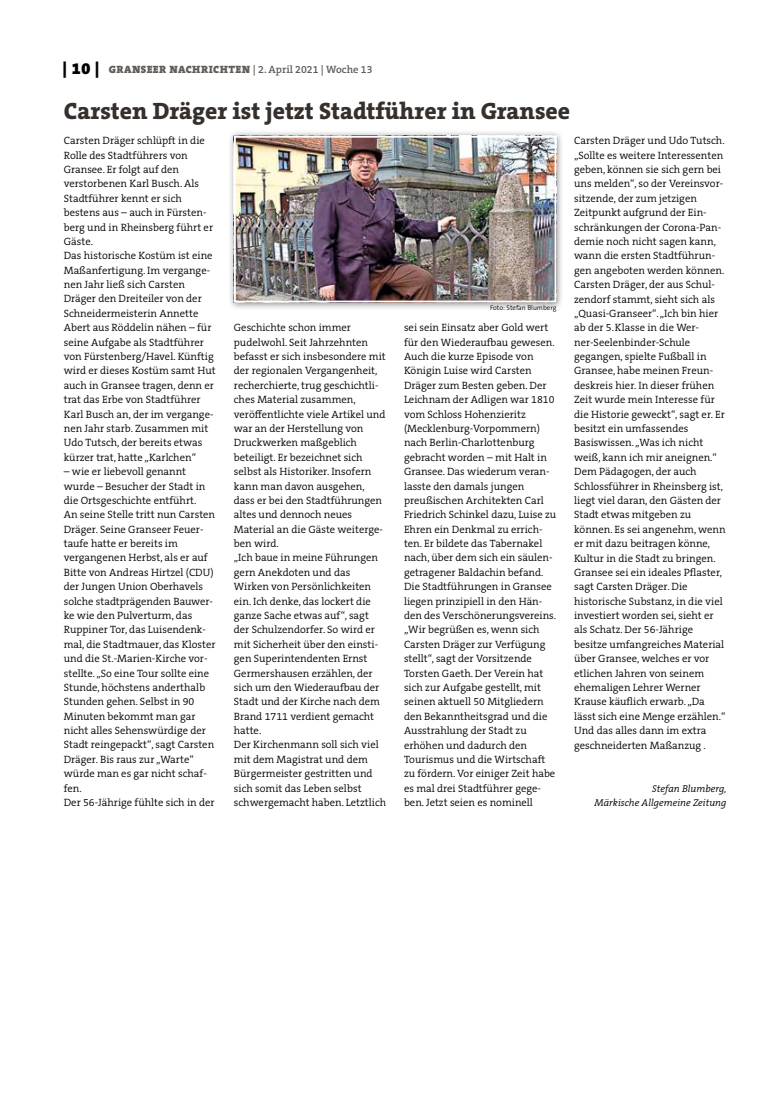
<style>
.page{position:relative;width:762px;height:1117px;background:#fff}
.page>*{position:absolute;margin:0;border:0;box-sizing:border-box;transform-origin:0 0}
.t1{font:800 23.75px "The Serif B W8";color:#36302d}
.t2{font:300 10.62px/14.4px "The Serif B W4";color:#000}
.t3{font:600 10.62px "The Serif B W6";color:#615c58}
.t4{font:italic 300 10px/14.4px "The Serif B W4";color:#000;text-align:right}
.t5{font:300 6.88px "The Sans B W4";color:#000}
.s1{font-family:"The Serif B W9";font-weight:900;font-size:16.25px;color:#000}
.s2{font-family:"The Serif B W9";font-weight:900}
</style>
<div class="page">
<div style="left:228px;top:130px;width:336px;height:180px;background:#000;opacity:.45"></div>
<img style="left:237px;top:139px;width:316px;height:160px">
<div style="left:234px;top:136px;width:322px;height:166px;border:2px solid #fff"></div>
<p class="t3" style="left:63px;top:63px;width:311px"><span class="s1">| 10 |</span> <span class="s2">GRANSEER NACHRICHTEN</span> | 2. April 2021 | Woche 13</p>
<h1 class="t1" style="left:64px;top:95px;width:508px">Carsten Dräger ist jetzt Stadtführer in Gransee</h1>
<p class="t2" style="left:64px;top:133px;width:153px">Carsten Dräger schlüpft in die<br>Rolle des Stadtführers von<br>Gransee. Er folgt auf den verstorbenen Karl Busch. Als<br>Stadtführer kennt er sich bestens aus – auch in Fürsten&shy;berg und in Rheinsberg führt er<br>Gäste.<br>Das historische Kostüm ist eine<br>Maßanfertigung. Im vergange&shy;nen Jahr ließ sich Carsten<br>Dräger den Dreiteiler von der<br>Schneidermeisterin Annette<br>Abert aus Röddelin nähen – für seine Aufgabe als Stadtführer von Fürstenberg/Havel. Künftig wird er dieses Kostüm samt Hut auch in Gransee tragen, denn er trat das Erbe von Stadtführer<br>Karl Busch an, der im vergange&shy;nen Jahr starb. Zusammen mit<br>Udo Tutsch, der bereits etwas kürzer trat, hatte „Karlchen“</p>
<p class="t2" style="left:64px;top:464px;width:153px">– wie er liebevoll genannt wurde – Besucher der Stadt in die Ortsgeschichte entführt.<br>An seine Stelle tritt nun Carsten<br>Dräger. Seine Granseer Feuer&shy;taufe hatte er bereits im vergangenen Herbst, als er auf<br>Bitte von Andreas Hirtzel (CDU) der Jungen Union Oberhavels solche stadtprägenden Bauwer&shy;ke wie den Pulverturm, das<br>Ruppiner Tor, das Luisendenk&shy;mal, die Stadtmauer, das Kloster und die St.-Marien-Kirche vor&shy;stellte. „So eine Tour sollte eine<br>Stunde, höchstens anderthalb<br>Stunden gehen. Selbst in 90<br>Minuten bekommt man gar nicht alles Sehenswürdige der<br>Stadt reingepackt“, sagt Carsten<br>Dräger. Bis raus zur „Warte“ würde man es gar nicht schaf&shy;fen.<br>Der 56-Jährige fühlte sich in der</p>
<p class="t2" style="left:574px;top:133px;width:153px">Carsten Dräger und Udo Tutsch. „Sollte es weitere Interessenten geben, können sie sich gern bei uns melden“, so der Vereinsvor&shy;sitzende, der zum jetzigen<br>Zeitpunkt aufgrund der Ein&shy;schränkungen der Corona-Pan&shy;demie noch nicht sagen kann, wann die ersten Stadtführun&shy;gen angeboten werden können.<br>Carsten Dräger, der aus Schul&shy;zendorf stammt, sieht sich als „Quasi-Granseer“. „Ich bin hier ab der 5.Klasse in die Wer&shy;ner-Seelenbinder-Schule gegangen, spielte Fußball in<br>Gransee, habe meinen Freun&shy;deskreis hier. In dieser frühen<br>Zeit wurde mein Interesse für die Historie geweckt“, sagt er. Er besitzt ein umfassendes<br>Basiswissen. „Was ich nicht weiß, kann ich mir aneignen.“<br>Dem Pädagogen, der auch<br>Schlossführer in Rheinsberg ist, liegt viel daran, den Gästen der<br>Stadt etwas mitgeben zu können. Es sei angenehm, wenn er mit dazu beitragen könne,<br>Kultur in die Stadt zu bringen.<br>Gransee sei ein ideales Pflaster, sagt Carsten Dräger. Die historische Substanz, in die viel investiert worden sei, sieht er als Schatz. Der 56-Jährige besitze umfangreiches Material über Gransee, welches er vor etlichen Jahren von seinem ehemaligen Lehrer Werner<br>Krause käuflich erwarb. „Da lässt sich eine Menge erzählen.“<br>Und das alles dann im extra geschneiderten Maßanzug .</p>
<p class="t4" style="left:594px;top:780px;width:133px">Stefan Blumberg,<br>Märkische Allgemeine Zeitung</p>
<p class="t5" style="left:490px;top:303px;width:68px">Foto: Stefan Blumberg</p>
<p class="t2" style="left:234px;top:320px;width:154px">Geschichte schon immer pudelwohl. Seit Jahrzehnten befasst er sich insbesondere mit der regionalen Vergangenheit, recherchierte, trug geschichtli&shy;ches Material zusammen, veröffentlichte viele Artikel und war an der Herstellung von<br>Druckwerken maßgeblich beteiligt. Er bezeichnet sich selbst als Historiker. Insofern kann man davon ausgehen, dass er bei den Stadtführungen altes und dennoch neues<br>Material an die Gäste weiterge&shy;ben wird.<br>„Ich baue in meine Führungen gern Anekdoten und das<br>Wirken von Persönlichkeiten ein. Ich denke, das lockert die ganze Sache etwas auf“, sagt der Schulzendorfer. So wird er mit Sicherheit über den einsti&shy;gen Superintendenten Ernst<br>Germershausen erzählen, der sich um den Wiederaufbau der<br>Stadt und der Kirche nach dem<br>Brand 1711 verdient gemacht hatte.<br>Der Kirchenmann soll sich viel mit dem Magistrat und dem<br>Bürgermeister gestritten und sich somit das Leben selbst schwergemacht haben. Letztlich</p>
<p class="t2" style="left:404px;top:320px;width:154px">sei sein Einsatz aber Gold wert für den Wiederaufbau gewesen.<br>Auch die kurze Episode von<br>Königin Luise wird Carsten<br>Dräger zum Besten geben. Der<br>Leichnam der Adligen war 1810 vom Schloss Hohenzieritz (Mecklenburg-Vorpommern) nach Berlin-Charlottenburg gebracht worden – mit Halt in<br>Gransee. Das wiederum veran&shy;lasste den damals jungen preußischen Architekten Carl<br>Friedrich Schinkel dazu, Luise zu<br>Ehren ein Denkmal zu errich&shy;ten. Er bildete das Tabernakel nach, über dem sich ein säulen&shy;getragener Baldachin befand.<br>Die Stadtführungen in Gransee liegen prinzipiell in den Hän&shy;den des Verschönerungsvereins. „Wir begrüßen es, wenn sich<br>Carsten Dräger zur Verfügung stellt“, sagt der Vorsitzende<br>Torsten Gaeth. Der Verein hat sich zur Aufgabe gestellt, mit seinen aktuell 50 Mitgliedern den Bekanntheitsgrad und die<br>Ausstrahlung der Stadt zu erhöhen und dadurch den<br>Tourismus und die Wirtschaft zu fördern. Vor einiger Zeit habe es mal drei Stadtführer gege&shy;ben. Jetzt seien es nominell</p>
</div>
